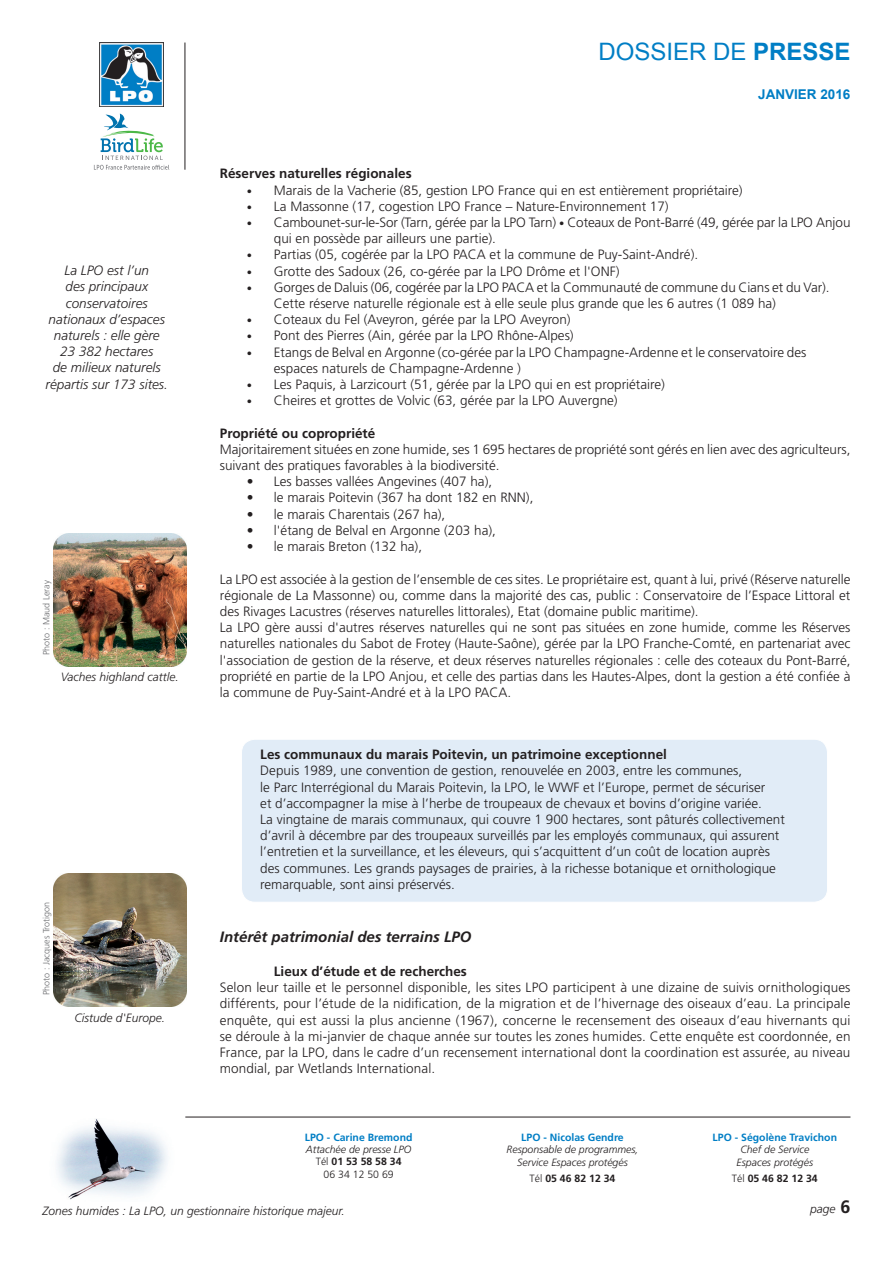
<style>
.page{position:relative;width:893px;height:1263px;background:#fff}
.page>*{position:absolute;margin:0;border:0;box-sizing:border-box;transform-origin:0 0}
.t1{font:24px "Arial";color:#007ec5}
.t2{font:italic 700 15px "Frutiger";color:#231f20}
.t3{font:300 13.5px/16.2px "Frutiger";color:#231f20}
.t4{font:700 13.5px "Frutiger";color:#231f20}
.t5{font:italic 300 13.5px/16.2px "Frutiger";color:#231f20;text-align:center}
.t6{font:700 13.5px "Arial";color:#007ec5}
.t7{font:italic 300 12px "Frutiger";color:#231f20}
.t8{font:italic 300 10.5px/12.5px "Frutiger";color:#231f20;text-align:center}
.t9{font:700 10.5px "Frutiger";color:#007ec5}
.t10{font:700 10.5px "Frutiger";color:#231f20}
.t11{font:300 9px "Frutiger";color:#6c6d70}
.s1{font-style:inherit}
.s2{font-weight:700}
.s3{font-size:10.5px}
.s4{font-style:normal}
.s5{font-weight:700;font-style:normal}
.s6{font-weight:300}
.s7{font-weight:700;font-style:normal;font-size:18px}
</style>
<div class="page">
<svg style="left:94px;top:114px;width:75px;height:56px"></svg>
<img style="left:100px;top:43px;width:63px;height:63px">
<hr style="left:185px;top:43px;width:1px;height:127px;background:#231f20">
<div style="left:242px;top:739px;width:585px;height:163px;background:#e1ecf7;border-radius:14px"></div>
<div style="left:241px;top:739px;width:587px;height:163px;border:1px solid #fff;border-radius:14px"></div>
<hr style="left:185px;top:1117px;width:665px;height:1px;background:#231f20">
<img style="left:57px;top:1119px;width:110px;height:81px">
<img style="left:53px;top:874px;width:133px;height:133px">
<img style="left:53px;top:534px;width:133px;height:133px">
<p class="t5" style="left:46px;top:262px;width:124px">La LPO est l’un<br>des principaux conservatoires nationaux d’espaces naturels : elle gère<br>23 382 hectares<br>de milieux naturels répartis sur 173 sites.</p>
<p class="t11" style="left:41px;top:655px;width:77px;rotate:-90deg">Photo : Maud Leray</p>
<p class="t7" style="left:61px;top:670px;width:120px">Vaches highland cattle.</p>
<p class="t11" style="left:41px;top:995px;width:95px;rotate:-90deg">Photo : Jacques Trotigon</p>
<p class="t7" style="left:75px;top:1010px;width:92px">Cistude d'Europe.</p>
<h1 class="t1" style="left:598px;top:36px;width:254px"><span class="s1">D</span>OSSIER DE <span class="s2">PRESSE</span></h1>
<p class="t6" style="left:758px;top:85px;width:94px">JANVIER 2016</p>
<p class="t4" style="left:220px;top:166px;width:193px">Réserves naturelles régionales</p>
<p class="t3" style="left:247px;top:182px;width:497px"><span class="s3">•</span> Marais de la Vacherie (85, gestion LPO France qui en est entièrement propriétaire)</p>
<p class="t3" style="left:247px;top:198px;width:423px"><span class="s3">•</span> La Massonne (17, cogestion LPO France – Nature-Environnement 17)</p>
<p class="t3" style="left:274px;top:214px;width:578px;text-indent:-27px"><span class="s3">•</span> Cambounet-sur-le-Sor (Tarn, gérée par la LPO Tarn) <span class="s3">•</span> Coteaux de Pont-Barré (49, gérée par la LPO Anjou qui en possède par ailleurs une partie).</p>
<p class="t3" style="left:247px;top:247px;width:453px"><span class="s3">•</span> Partias (05, cogérée par la LPO PACA et la commune de Puy-Saint-André).</p>
<p class="t3" style="left:247px;top:263px;width:374px"><span class="s3">•</span> Grotte des Sadoux (26, co-gérée par la LPO Drôme et l'ONF)</p>
<p class="t3" style="left:274px;top:279px;width:557px;text-indent:-27px"><span class="s3">•</span> Gorges de Daluis (06, cogérée par la LPO PACA et la Communauté de commune du Cians et du Var).<br>Cette réserve naturelle régionale est à elle seule plus grande que les 6 autres (1 089 ha)</p>
<p class="t3" style="left:247px;top:311px;width:325px"><span class="s3">•</span> Coteaux du Fel (Aveyron, gérée par la LPO Aveyron)</p>
<p class="t3" style="left:247px;top:328px;width:328px"><span class="s3">•</span> Pont des Pierres (Ain, gérée par la LPO Rhône-Alpes)</p>
<p class="t3" style="left:274px;top:344px;width:534px;text-indent:-27px"><span class="s3">•</span> Etangs de Belval en Argonne (co-gérée par la LPO Champagne-Ardenne et le conservatoire des espaces naturels de Champagne-Ardenne )</p>
<p class="t3" style="left:247px;top:376px;width:420px"><span class="s3">•</span> Les Paquis, à Larzicourt (51, gérée par la LPO qui en est propriétaire)</p>
<p class="t3" style="left:247px;top:392px;width:372px"><span class="s3">•</span> Cheires et grottes de Volvic (63, gérée par la LPO Auvergne)</p>
<p class="t4" style="left:220px;top:425px;width:157px">Propriété ou copropriété</p>
<p class="t3" style="left:220px;top:441px;width:632px">Majoritairement situées en zone humide, ses 1 695 hectares de propriété sont gérés en lien avec des agriculteurs, suivant des pratiques favorables à la biodiversité.</p>
<p class="t3" style="left:247px;top:473px;width:247px">• Les basses vallées Angevines (407 ha),</p>
<p class="t3" style="left:247px;top:490px;width:288px">• le marais Poitevin (367 ha dont 182 en RNN),</p>
<p class="t3" style="left:247px;top:506px;width:200px">• le marais Charentais (267 ha),</p>
<p class="t3" style="left:247px;top:522px;width:251px">• l'étang de Belval en Argonne (203 ha),</p>
<p class="t3" style="left:247px;top:538px;width:177px">• le marais Breton (132 ha),</p>
<p class="t3" style="left:220px;top:571px;width:632px">La LPO est associée à la gestion de l’ensemble de ces sites. Le propriétaire est, quant à lui, privé (Réserve naturelle régionale de La Massonne) ou, comme dans la majorité des cas, public : Conservatoire de l’Espace Littoral et des Rivages Lacustres (réserves naturelles littorales), Etat (domaine public maritime).<br>La LPO gère aussi d'autres réserves naturelles qui ne sont pas situées en zone humide, comme les Réserves naturelles nationales du Sabot de Frotey (Haute-Saône), gérée par la LPO Franche-Comté, en partenariat avec l'association de gestion de la réserve, et deux réserves naturelles régionales : celle des coteaux du Pont-Barré, propriété en partie de la LPO Anjou, et celle des partias dans les Hautes-Alpes, dont la gestion a été confiée à la commune de Puy-Saint-André et à la LPO PACA.</p>
<p class="t4" style="left:260px;top:746px;width:408px">Les communaux du marais Poitevin, un patrimoine exceptionnel</p>
<p class="t3" style="left:260px;top:762px;width:526px">Depuis 1989, une convention de gestion, renouvelée en 2003, entre les communes,<br>le Parc Interrégional du Marais Poitevin, la LPO, le WWF et l’Europe, permet de sécuriser<br>et d’accompagner la mise à l’herbe de troupeaux de chevaux et bovins d’origine variée.<br>La vingtaine de marais communaux, qui couvre 1 900 hectares, sont pâturés collectivement d’avril à décembre par des troupeaux surveillés par les employés communaux, qui assurent l’entretien et la surveillance, et les éleveurs, qui s’acquittent d’un coût de location auprès des communes. Les grands paysages de prairies, à la richesse botanique et ornithologique remarquable, sont ainsi préservés.</p>
<p class="t2" style="left:220px;top:928px;width:253px">Intérêt patrimonial des terrains LPO</p>
<p class="t4" style="left:274px;top:963px;width:195px">Lieux d’étude et de recherches</p>
<p class="t3" style="left:220px;top:979px;width:632px;text-align:justify">Selon leur taille et le personnel disponible, les sites LPO participent à une dizaine de suivis ornithologiques différents, pour l’étude de la nidification, de la migration et de l’hivernage des oiseaux d’eau. La principale enquête, qui est aussi la plus ancienne (1967), concerne le recensement des oiseaux d’eau hivernants qui se déroule à la mi-janvier de chaque année sur toutes les zones humides. Cette enquête est coordonnée, en France, par la LPO, dans le cadre d’un recensement international dont la coordination est assurée, au niveau mondial, par Wetlands International.</p>
<p class="t9" style="left:305px;top:1131px;width:109px">LPO - Carine Bremond</p>
<p class="t8" style="left:306px;top:1143px;width:107px">Attachée de presse LPO<br><span class="s4">Tél</span> <span class="s5">01 53 58 58 34<br></span><span class="s4">06 34 12 50 69</span></p>
<p class="t9" style="left:521px;top:1131px;width:104px">LPO - Nicolas Gendre</p>
<p class="t8" style="left:507px;top:1143px;width:133px">Responsable de programmes,<br>Service Espaces protégés</p>
<p class="t10" style="left:530px;top:1172px;width:87px"><span class="s6">Tél</span> 05 46 82 12 34</p>
<p class="t9" style="left:713px;top:1131px;width:126px">LPO - Ségolène Travichon</p>
<p class="t8" style="left:737px;top:1143px;width:78px">Chef de Service<br>Espaces protégés</p>
<p class="t10" style="left:732px;top:1172px;width:87px"><span class="s6">Tél</span> 05 46 82 12 34</p>
<p class="t7" style="left:43px;top:1204px;width:304px">Zones humides : La LPO, un gestionnaire historique majeur.</p>
<p class="t7" style="left:810px;top:1202px;width:42px">page <span class="s7">6</span></p>
</div>
